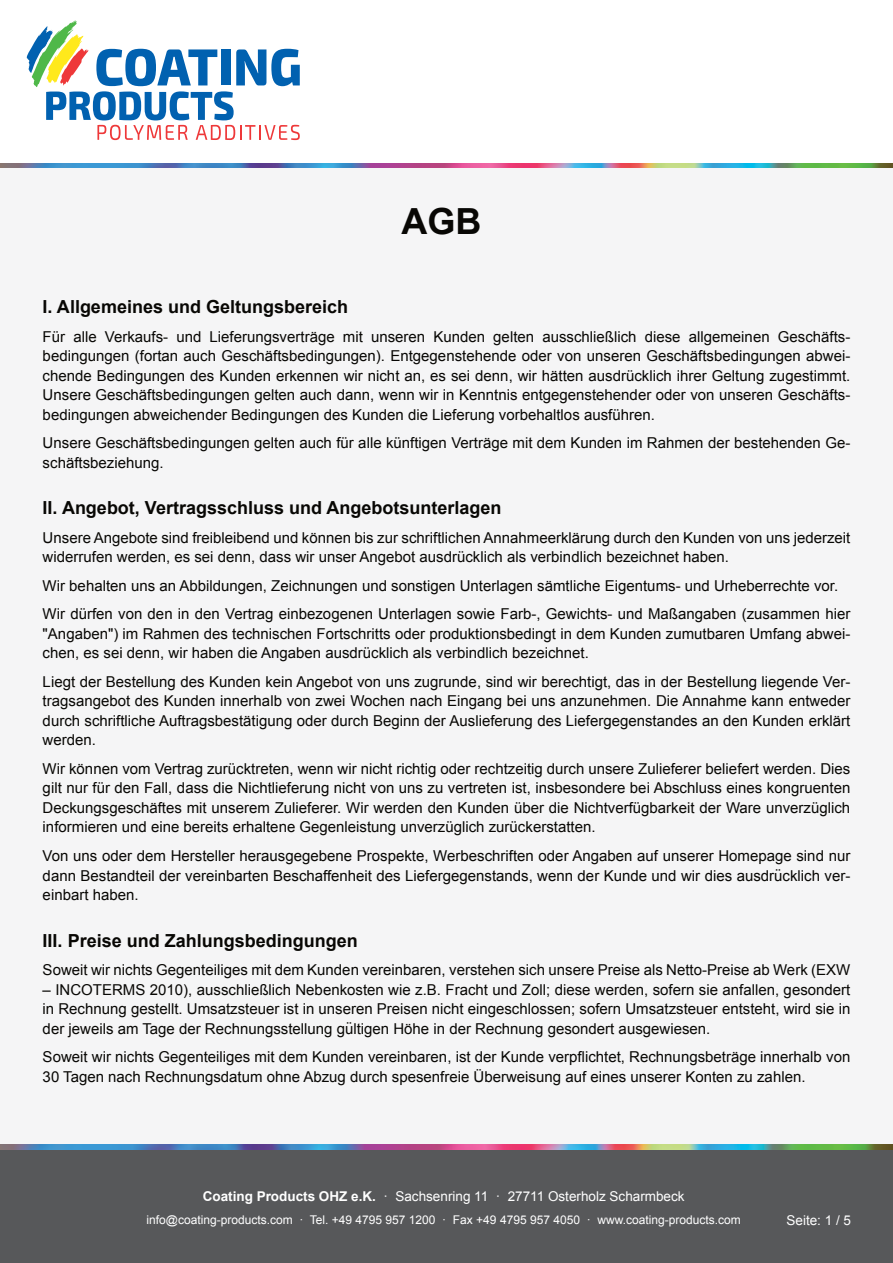
<style>
.page{position:relative;width:893px;height:1263px;background:#fff}
.page>*{position:absolute;margin:0;border:0;box-sizing:border-box;transform-origin:0 0}
.t1{font:700 36px "Arial";color:#080704}
.t2{font:700 18px "Arial";color:#080704}
.t3{font:15px/19.5px "Arial";color:#080704;text-align:justify}
.t4{font:13.5px "Arial";color:#fff}
.t5{font:12px "Arial";color:#fff}
.s1{font-weight:700}
</style>
<div class="page">
<div style="left:0;top:165px;width:893px;height:1007px;background:#f5f5f6"></div>
<svg style="left:27px;top:20px;width:273px;height:120px"></svg>
<img style="left:0;top:163px;width:893px;height:4px">
<div style="left:0;top:1145px;width:893px;height:118px;background:#57585a"></div>
<img style="left:0;top:1145px;width:893px;height:4px">
<h1 class="t1" style="left:401px;top:208px;width:81px">AGB</h1>
<p class="t2" style="left:43px;top:300px;width:307px">I. Allgemeines und Geltungsbereich</p>
<p class="t3" style="left:43px;top:328px;width:809px">Für alle Verkaufs- und Lieferungsverträge mit unseren Kunden gelten ausschließlich diese allgemeinen Geschäfts&shy;bedingungen (fortan auch Geschäftsbedingungen). Entgegenstehende oder von unseren Geschäftsbedingungen abwei&shy;chende Bedingungen des Kunden erkennen wir nicht an, es sei denn, wir hätten ausdrücklich ihrer Geltung zugestimmt.<br>Unsere Geschäftsbedingungen gelten auch dann, wenn wir in Kenntnis entgegenstehender oder von unseren Geschäfts&shy;bedingungen abweichender Bedingungen des Kunden die Lieferung vorbehaltlos ausführen.</p>
<p class="t3" style="left:43px;top:435px;width:809px">Unsere Geschäftsbedingungen gelten auch für alle künftigen Verträge mit dem Kunden im Rahmen der bestehenden Ge&shy;schäftsbeziehung.</p>
<p class="t2" style="left:43px;top:501px;width:460px">II. Angebot, Vertragsschluss und Angebotsunterlagen</p>
<p class="t3" style="left:43px;top:529px;width:809px">Unsere Angebote sind freibleibend und können bis zur schriftlichen Annahmeerklärung durch den Kunden von uns jederzeit widerrufen werden, es sei denn, dass wir unser Angebot ausdrücklich als verbindlich bezeichnet haben.</p>
<p class="t3" style="left:43px;top:573px;width:809px;line-height:28.5px">Wir behalten uns an Abbildungen, Zeichnungen und sonstigen Unterlagen sämtliche Eigentums- und Urheberrechte vor.<br>Wir dürfen von den in den Vertrag einbezogenen Unterlagen sowie Farb-, Gewichts- und Maßangaben (zusammen hier</p>
<p class="t3" style="left:43px;top:625px;width:809px">"Angaben") im Rahmen des technischen Fortschritts oder produktionsbedingt in dem Kunden zumutbaren Umfang abwei&shy;chen, es sei denn, wir haben die Angaben ausdrücklich als verbindlich bezeichnet.</p>
<p class="t3" style="left:43px;top:673px;width:809px">Liegt der Bestellung des Kunden kein Angebot von uns zugrunde, sind wir berechtigt, das in der Bestellung liegende Ver&shy;tragsangebot des Kunden innerhalb von zwei Wochen nach Eingang bei uns anzunehmen. Die Annahme kann entweder durch schriftliche Auftragsbestätigung oder durch Beginn der Auslieferung des Liefergegenstandes an den Kunden erklärt werden.</p>
<p class="t3" style="left:43px;top:760px;width:809px">Wir können vom Vertrag zurücktreten, wenn wir nicht richtig oder rechtzeitig durch unsere Zulieferer beliefert werden. Dies gilt nur für den Fall, dass die Nichtlieferung nicht von uns zu vertreten ist, insbesondere bei Abschluss eines kongruenten Deckungsgeschäftes mit unserem Zulieferer. Wir werden den Kunden über die Nichtverfügbarkeit der Ware unverzüglich informieren und eine bereits erhaltene Gegenleistung unverzüglich zurückerstatten.</p>
<p class="t3" style="left:43px;top:847px;width:809px">Von uns oder dem Hersteller herausgegebene Prospekte, Werbeschriften oder Angaben auf unserer Homepage sind nur dann Bestandteil der vereinbarten Beschaffenheit des Liefergegenstands, wenn der Kunde und wir dies ausdrücklich ver&shy;einbart haben.</p>
<p class="t2" style="left:43px;top:933px;width:317px">III. Preise und Zahlungsbedingungen</p>
<p class="t3" style="left:43px;top:961px;width:809px">Soweit wir nichts Gegenteiliges mit dem Kunden vereinbaren, verstehen sich unsere Preise als Netto-Preise ab Werk (EXW</p>
<p class="t3" style="left:43px;top:981px;width:809px">– INCOTERMS 2010), ausschließlich Nebenkosten wie z.B. Fracht und Zoll; diese werden, sofern sie anfallen, gesondert in Rechnung gestellt. Umsatzsteuer ist in unseren Preisen nicht eingeschlossen; sofern Umsatzsteuer entsteht, wird sie in der jeweils am Tage der Rechnungsstellung gültigen Höhe in der Rechnung gesondert ausgewiesen.</p>
<p class="t3" style="left:43px;top:1048px;width:809px">Soweit wir nichts Gegenteiliges mit dem Kunden vereinbaren, ist der Kunde verpflichtet, Rechnungsbeträge innerhalb von<br>30 Tagen nach Rechnungsdatum ohne Abzug durch spesenfreie Überweisung auf eines unserer Konten zu zahlen.</p>
<p class="t4" style="left:203px;top:1191px;width:483px"><span class="s1">Coating Products OHZ e.K.</span> · Sachsenring 11 · 27711 Osterholz Scharmbeck</p>
<p class="t5" style="left:146px;top:1215px;width:596px">info@coating-products.com · Tel. +49 4795 957 1200 · Fax +49 4795 957 4050 · www.coating-products.com</p>
<p class="t4" style="left:786px;top:1215px;width:66px">Seite: 1 / 5</p>
</div>
